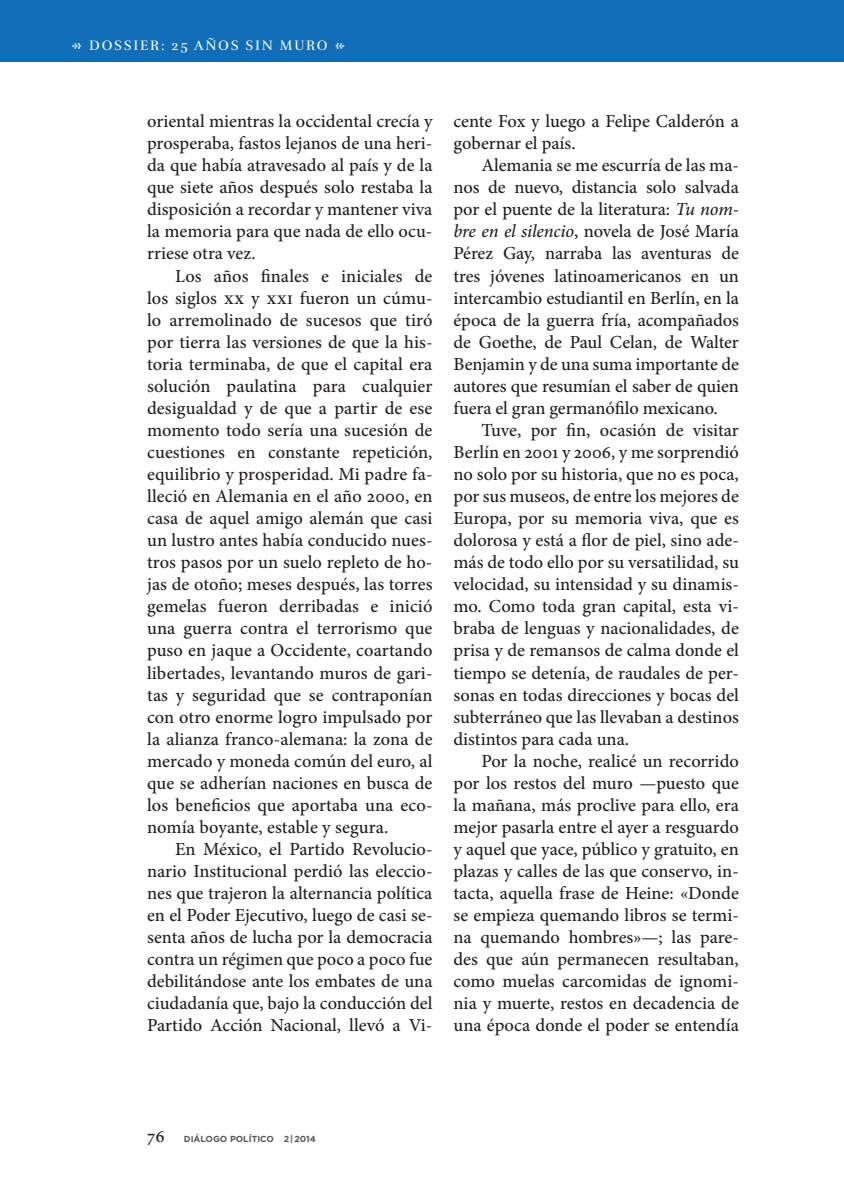
<style>
.page{position:relative;width:844px;height:1191px;background:#fff}
.page>*{position:absolute;margin:0;border:0;box-sizing:border-box;transform-origin:0 0}
.t1{font:500 18.38px/22.1px "Minion Pro";color:#231f20;text-align:justify}
.t2{font:14px "Rufina";letter-spacing:.12em;color:#fff}
.t3{font:700 8.75px "Gotham";color:#57585a}
.s1{font-style:italic}
</style>
<div class="page">
<div style="left:0;top:0;width:843px;height:62px;background:#106db7"></div>
<p class="t2" style="left:89px;top:36px;width:240px">DOSSIER: 25 AÑOS SIN MURO</p>
<p class="t1" style="left:147px;top:110px;width:287px">oriental mientras la occidental crecía y prosperaba, fastos lejanos de una heri&shy;da que había atravesado al país y de la que siete años después solo restaba la disposición a recordar y mantener viva la memoria para que nada de ello ocu&shy;rriese otra vez.</p>
<p class="t1" style="left:147px;top:265px;width:287px;text-indent:28px">Los años finales e iniciales de los siglos xx y xxi fueron un cúmu&shy;lo arremolinado de sucesos que tiró por tierra las versiones de que la his&shy;toria terminaba, de que el capital era solución paulatina para cualquier desigualdad y de que a partir de ese momento todo sería una sucesión de cuestiones en constante repetición, equilibrio y prosperidad. Mi padre fa&shy;lleció en Alemania en el año 2000, en casa de aquel amigo alemán que casi un lustro antes había conducido nues&shy;tros pasos por un suelo repleto de ho&shy;jas de otoño; meses después, las torres gemelas fueron derribadas e inició una guerra contra el terrorismo que puso en jaque a Occidente, coartando libertades, levantando muros de gari&shy;tas y seguridad que se contraponían con otro enorme logro impulsado por la alianza franco-alemana: la zona de mercado y moneda común del euro, al que se adherían naciones en busca de los beneficios que aportaba una eco&shy;nomía boyante, estable y segura.</p>
<p class="t1" style="left:147px;top:838px;width:287px;text-indent:28px">En México, el Partido Revolucio&shy;nario Institucional perdió las eleccio&shy;nes que trajeron la alternancia política en el Poder Ejecutivo, luego de casi se&shy;senta años de lucha por la democracia contra un régimen que poco a poco fue debilitándose ante los embates de una ciudadanía que, bajo la conducción del Partido Acción Nacional, llevó a Vi-</p>
<p class="t1" style="left:453px;top:110px;width:287px">cente Fox y luego a Felipe Calderón a gobernar el país.</p>
<p class="t1" style="left:453px;top:154px;width:287px;text-indent:28px">Alemania se me escurría de las ma&shy;nos de nuevo, distancia solo salvada por el puente de la literatura: <span class="s1">Tu nom&shy;bre en el silencio</span>, novela de José María Pérez Gay, narraba las aventuras de tres jóvenes latinoamericanos en un intercambio estudiantil en Berlín, en la época de la guerra fría, acompañados de Goethe, de Paul Celan, de Walter Benjamin y de una suma importante de autores que resumían el saber de quien fuera el gran germanófilo mexicano.</p>
<p class="t1" style="left:453px;top:419px;width:287px;text-indent:28px">Tuve, por fin, ocasión de visitar Berlín en 2001 y 2006, y me sorprendió no solo por su historia, que no es poca, por sus museos, de entre los mejores de Europa, por su memoria viva, que es dolorosa y está a flor de piel, sino ade&shy;más de todo ello por su versatilidad, su velocidad, su intensidad y su dinamis&shy;mo. Como toda gran capital, esta vi&shy;braba de lenguas y nacionalidades, de prisa y de remansos de calma donde el tiempo se detenía, de raudales de per&shy;sonas en todas direcciones y bocas del subterráneo que las llevaban a destinos distintos para cada una.</p>
<p class="t1" style="left:453px;top:750px;width:287px;text-indent:28px">Por la noche, realicé un recorrido por los restos del muro —puesto que la mañana, más proclive para ello, era mejor pasarla entre el ayer a resguardo y aquel que yace, público y gratuito, en plazas y calles de las que conservo, in&shy;tacta, aquella frase de Heine: «Donde se empieza quemando libros se termi&shy;na quemando hombres»—; las pare&shy;des que aún permanecen resultaban, como muelas carcomidas de ignomi&shy;nia y muerte, restos en decadencia de una época donde el poder se entendía</p>
<p class="t1" style="left:147px;top:1124px;width:19px">76</p>
<p class="t3" style="left:184px;top:1133px;width:133px">DIÁLOGO POLÍTICO 2|2014</p>
</div>
